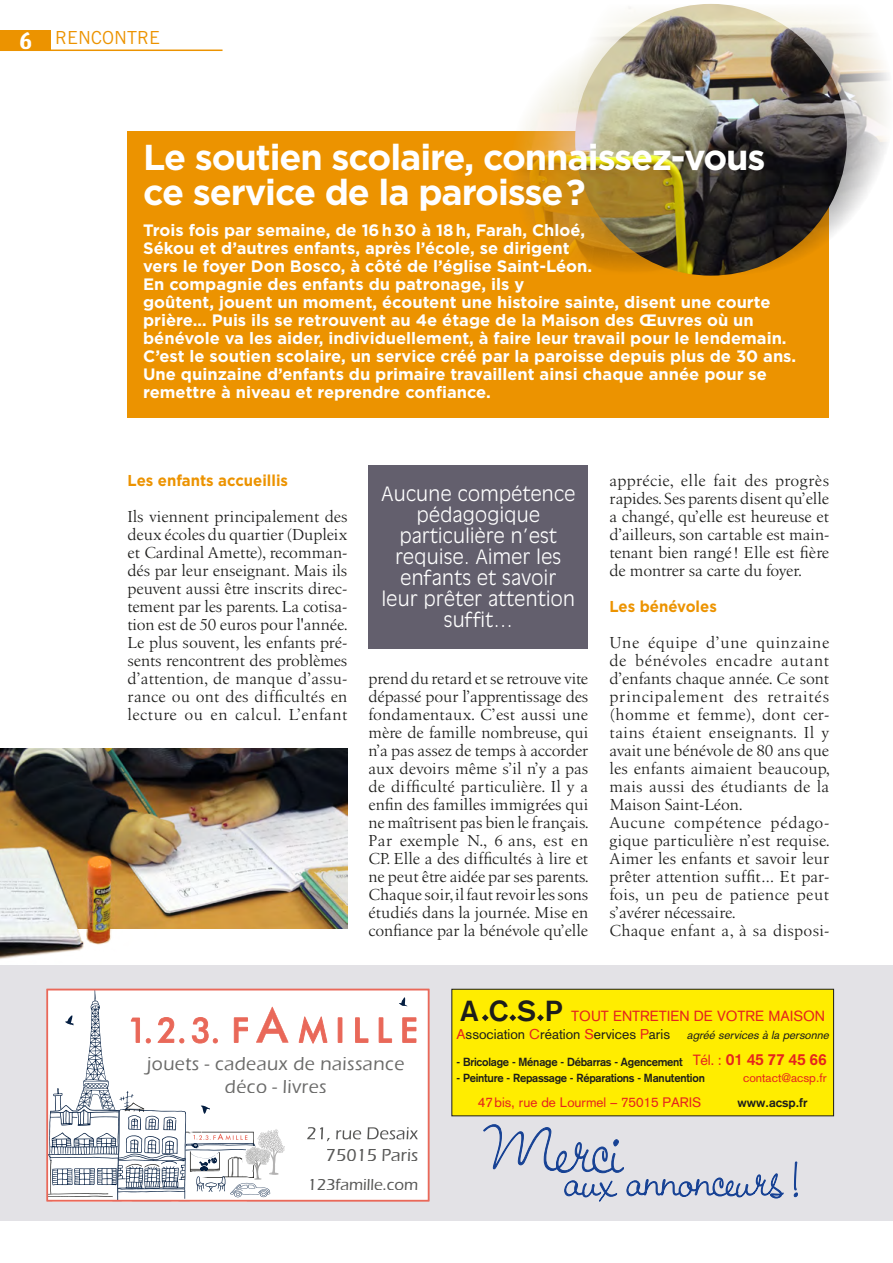
<style>
.page{position:relative;width:893px;height:1263px;background:#fff}
.page>*{position:absolute;margin:0;border:0;box-sizing:border-box;transform-origin:0 0}
.t1{font:700 36px/34.5px "Gotham";letter-spacing:-.03em;color:#fff}
.t2{font:300 19.5px/21px "Antique Olive CE";letter-spacing:.02em;color:#fff;text-align:center}
.t3{font:500 19.35px/23.2px "Eras ITC";letter-spacing:.025em;color:#6b6b6a;text-align:center}
.t4{font:18px "Trade Gothic";color:#ec9300}
.t5{font:500 17.85px "Eras ITC";color:#575756}
.t6{font:16.5px/18px "Birka";letter-spacing:.015em;color:#1d1d1b;text-align:justify}
.t7{font:700 16.5px/18px "Gotham";color:#fff}
.t8{font:500 16.35px "Eras ITC";color:#575756}
.t9{font:700 15.75px "Gotham";color:#ec9300;scale:.95 1}
.t10{font:700 15.75px "Akzidenz Grotesk";letter-spacing:-.02em;color:#e5241d}
.t11{font:14.4px "Akzidenz Grotesk";color:#e5241d}
.t12{font:13.95px "Akzidenz Grotesk";color:#1d1d1b}
.t13{font:13.5px "Akzidenz Grotesk";color:#e5241d}
.t14{font:700 12.6px "Akzidenz Grotesk";color:#1d1d1b}
.t15{font:12.15px "Akzidenz Grotesk";color:#e5241d}
.t16{font:700 11.55px "Akzidenz Grotesk";letter-spacing:-.02em;color:#1d1d1b}
.s1{font-family:"Amoebia Drop";font-size:22.5px;color:#fff}
.s2{font-weight:700;font-size:28.5px;color:#1d1d1b}
.s3{color:#e5241d}
.s4{font-style:italic;font-size:11.55px}
.s5{font-weight:400;font-size:14.55px}
</style>
<div class="page">
<div style="left:0;top:31px;width:51px;height:19px;background:#ec9300"></div>
<hr style="left:0;top:50px;width:223px;height:1px;background:#ec9300">
<div style="left:128px;top:132px;width:701px;height:286px;background:#ec9300"></div>
<img style="left:603px;top:4px;width:286px;height:262px">
<img style="left:510px;top:35px;width:265px;height:241px">
<div style="left:369px;top:465px;width:219px;height:183px;background:#635f6d"></div>
<img style="left:0;top:748px;width:347px;height:131px">
<img style="left:0;top:879px;width:347px;height:80px">
<div style="left:0;top:965px;width:893px;height:255px;background:#e3e2e6"></div>
<svg style="left:47px;top:989px;width:376px;height:212px;background:#f0ebec"></svg>
<svg style="left:483px;top:1124px;width:315px;height:78px"></svg>
<div style="left:452px;top:989px;width:382px;height:127px;background:#ffed00"></div>
<svg style="left:482px;top:1014px;width:7px;height:7px"></svg>
<svg style="left:509px;top:1014px;width:7px;height:7px"></svg>
<svg style="left:537px;top:1014px;width:7px;height:7px"></svg>
<div style="left:451px;top:989px;width:383px;height:127px;border:1px solid #1d1d1b"></div>
<p class="t4" style="left:19px;top:26px;width:142px"><span class="s1">6</span> RENCONTRE</p>
<h1 class="t1" style="left:143px;top:140px;width:624px">Le soutien scolaire, connaissez-vous ce service de la paroisse ?</h1>
<p class="t7" style="left:143px;top:221px;width:655px">Trois fois par semaine, de 16 h 30 à 18 h, Farah, Chloé,<br>Sékou et d’autres enfants, après l’école, se dirigent<br>vers le foyer Don Bosco, à côté de l’église Saint-Léon.<br>En compagnie des enfants du patronage, ils y<br>goûtent, jouent un moment, écoutent une histoire sainte, disent une courte prière… Puis ils se retrouvent au 4e étage de la Maison des Œuvres où un bénévole va les aider, individuellement, à faire leur travail pour le lendemain.<br>C’est le soutien scolaire, un service créé par la paroisse depuis plus de 30 ans.<br>Une quinzaine d’enfants du primaire travaillent ainsi chaque année pour se remettre à niveau et reprendre confiance.</p>
<p class="t9" style="left:128px;top:470px;width:170px">Les enfants accueillis</p>
<p class="t6" style="left:128px;top:508px;width:222px">Ils viennent principalement des deux écoles du quartier (Dupleix et Cardinal Amette), recomman&shy;dés par leur enseignant. Mais ils peuvent aussi être inscrits direc&shy;tement par les parents. La cotisa&shy;tion est de 50 euros pour l'année.<br>Le plus souvent, les enfants pré&shy;sents rencontrent des problèmes d’attention, de manque d’assu&shy;rance ou ont des difficultés en lecture ou en calcul. L’enfant</p>
<p class="t2" style="left:382px;top:484px;width:195px">Aucune compétence pédagogique particulière n’est requise. Aimer les enfants et savoir leur prêter attention suffit…</p>
<p class="t6" style="left:369px;top:670px;width:222px">prend du retard et se retrouve vite dépassé pour l’apprentissage des fondamentaux. C’est aussi une mère de famille nombreuse, qui n’a pas assez de temps à accorder aux devoirs même s’il n’y a pas de difficulté particulière. Il y a enfin des familles immigrées qui ne maîtrisent pas bien le français.<br>Par exemple N., 6 ans, est en CP. Elle a des difficultés à lire et ne peut être aidée par ses parents.<br>Chaque soir, il faut revoir les sons étudiés dans la journée. Mise en confiance par la bénévole qu’elle</p>
<p class="t6" style="left:609px;top:472px;width:221px">apprécie, elle fait des progrès rapides. Ses parents disent qu’elle a changé, qu’elle est heureuse et d’ailleurs, son cartable est main&shy;tenant bien rangé ! Elle est fière de montrer sa carte du foyer.</p>
<p class="t9" style="left:609px;top:596px;width:114px">Les bénévoles</p>
<p class="t6" style="left:609px;top:634px;width:222px;text-align:left">Une équipe d’une quinzaine de bénévoles encadre autant d’enfants chaque année. Ce sont principalement des retraités (homme et femme), dont cer&shy;tains étaient enseignants. Il y avait une bénévole de 80 ans que les enfants aimaient beaucoup, mais aussi des étudiants de la<br>Maison Saint-Léon.<br>Aucune compétence pédago&shy;gique particulière n’est requise.<br>Aimer les enfants et savoir leur prêter attention suffit… Et par&shy;fois, un peu de patience peut s’avérer nécessaire.<br>Chaque enfant a, à sa disposi-</p>
<p class="t3" style="left:147px;top:1052px;width:259px">jouets - cadeaux de naissance déco - livres</p>
<p class="t5" style="left:326px;top:1145px;width:94px">75015 Paris</p>
<p class="t8" style="left:307px;top:1175px;width:112px">123famille.com</p>
<p class="t11" style="left:460px;top:1008px;width:366px"><span class="s2">A C S P</span> TOUT ENTRETIEN DE VOTRE MAISON</p>
<p class="t12" style="left:457px;top:1026px;width:377px"><span class="s3">A</span>ssociation <span class="s3">C</span>réation <span class="s3">S</span>ervices <span class="s3">P</span>aris <span class="s4">agréé services à la personne</span></p>
<p class="t16" style="left:457px;top:1055px;width:228px">- Bricolage - Ménage - Débarras - Agencement</p>
<p class="t16" style="left:457px;top:1071px;width:250px">- Peinture - Repassage - Réparations - Manutention</p>
<p class="t13" style="left:478px;top:1094px;width:225px">47 bis, rue de Lourmel – 75015 PARIS</p>
<p class="t14" style="left:738px;top:1095px;width:71px">www.acsp.fr</p>
<p class="t10" style="left:693px;top:1050px;width:136px"><span class="s5">Tél. :</span> 01 45 77 45 66</p>
<p class="t15" style="left:743px;top:1070px;width:85px">contact@acsp.fr</p>
</div>
